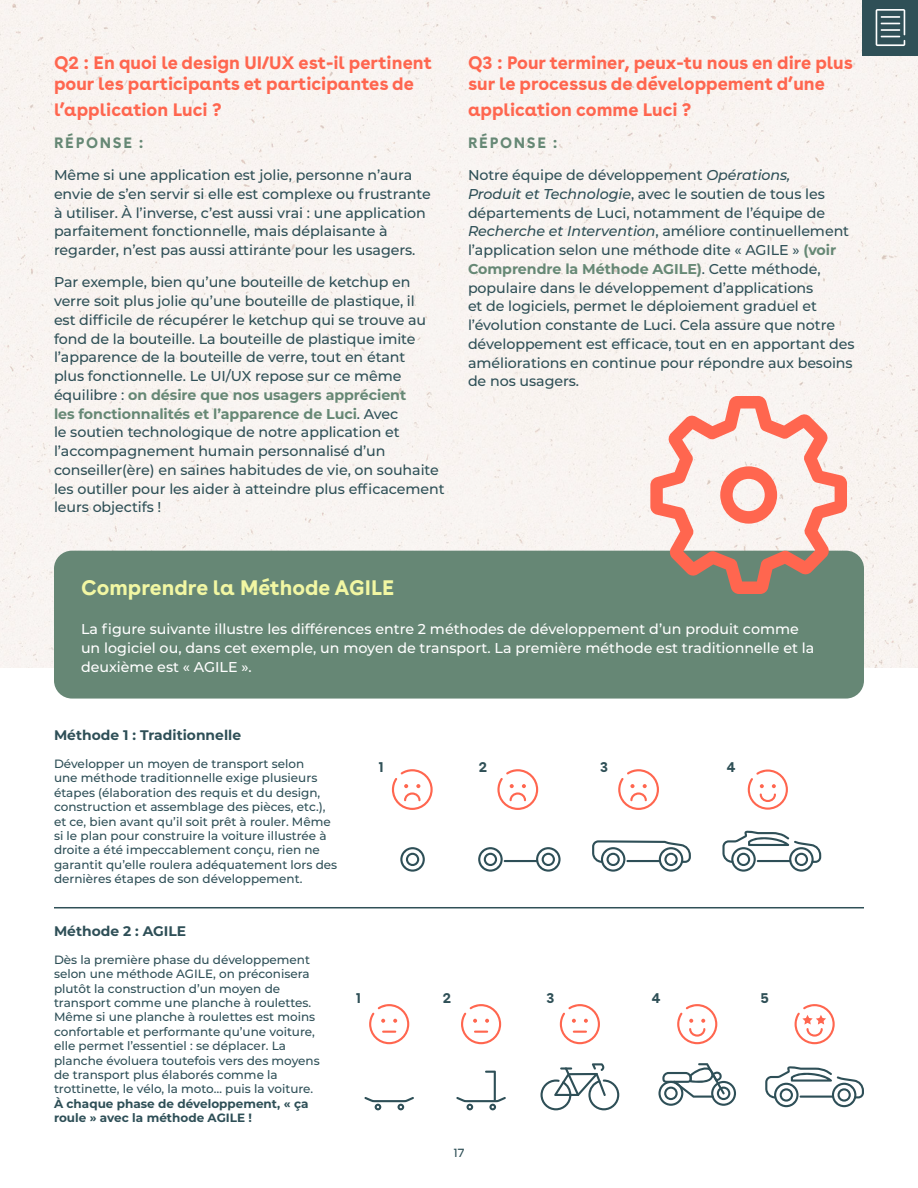
<style>
.page{position:relative;width:918px;height:1188px;background:#fff}
.page>*{position:absolute;margin:0;border:0;box-sizing:border-box;transform-origin:0 0}
.t1{font:700 21px "Buenos Aires";color:#f2f7a3}
.t2{font:700 18px/21.6px "Buenos Aires";color:#ff664f}
.t3{font:700 15px "Buenos Aires";letter-spacing:.11em;color:#668875}
.t4{font:500 14.25px/18.8px "Montserrat";letter-spacing:-.005em;color:#2f5057}
.t5{font:500 14.25px/18.8px "Montserrat";color:#fff}
.t6{font:700 14.25px "Buenos Aires";color:#2f5057}
.t7{font:700 13.8px "Montserrat";color:#2e4f57}
.t8{font:500 12px/14.4px "Montserrat";color:#2e4f57}
.t9{font:700 12px/14.4px "Montserrat";color:#2e4f57}
.t10{font:12px "Buenos Aires";color:#2f5057}
.s1{font-weight:700;color:#668875}
.s2{font-style:italic}
</style>
<div class="page">
<div style="left:0;top:0;width:918px;height:667px;background:#f8f4f1"></div>
<div style="left:54px;top:551px;width:810px;height:148px;background:#668775;border-radius:18px"></div>
<div style="left:863px;top:0;width:55px;height:55px;background:#2f5057"></div>
<svg style="left:876px;top:9px;width:29px;height:37px"></svg>
<svg style="left:650px;top:396px;width:197px;height:198px"></svg>
<hr style="left:54px;top:907px;width:810px;height:1px;background:#2f5057">
<svg style="left:592px;top:840px;width:99px;height:32px"></svg>
<svg style="left:478px;top:847px;width:25px;height:25px"></svg>
<svg style="left:536px;top:847px;width:25px;height:25px"></svg>
<hr style="left:504px;top:860px;width:34px;height:2px;background:#2e4f57">
<svg style="left:400px;top:847px;width:25px;height:25px"></svg>
<svg style="left:748px;top:769px;width:40px;height:41px"></svg>
<svg style="left:722px;top:830px;width:99px;height:42px"></svg>
<svg style="left:369px;top:1004px;width:40px;height:40px"></svg>
<svg style="left:560px;top:1004px;width:40px;height:40px"></svg>
<svg style="left:461px;top:1004px;width:40px;height:40px"></svg>
<svg style="left:677px;top:1004px;width:40px;height:40px"></svg>
<svg style="left:795px;top:1004px;width:40px;height:40px"></svg>
<svg style="left:364px;top:1097px;width:50px;height:13px"></svg>
<svg style="left:456px;top:1071px;width:50px;height:39px"></svg>
<svg style="left:541px;top:1063px;width:78px;height:47px"></svg>
<svg style="left:658px;top:1063px;width:78px;height:43px"></svg>
<svg style="left:765px;top:1066px;width:99px;height:41px"></svg>
<svg style="left:392px;top:769px;width:41px;height:41px"></svg>
<svg style="left:497px;top:769px;width:41px;height:41px"></svg>
<svg style="left:618px;top:769px;width:41px;height:41px"></svg>
<p class="t2" style="left:54px;top:50px;width:379px">Q2 : En quoi le design UI/UX est-il pertinent pour les participants et participantes de</p>
<p class="t2" style="left:54px;top:96px;width:169px">l’application Luci ?</p>
<p class="t3" style="left:54px;top:130px;width:91px">RÉPONSE :</p>
<p class="t4" style="left:54px;top:165px;width:378px">Même si une application est jolie, personne n’aura envie de s’en servir si elle est complexe ou frustrante à utiliser. À l’inverse, c’est aussi vrai : une application parfaitement fonctionnelle, mais déplaisante à regarder, n’est pas aussi attirante pour les usagers.</p>
<p class="t4" style="left:54px;top:272px;width:392px">Par exemple, bien qu’une bouteille de ketchup en verre soit plus jolie qu’une bouteille de plastique, il<br>est difficile de récupérer le ketchup qui se trouve au fond de la bouteille. La bouteille de plastique imite l’apparence de la bouteille de verre, tout en étant<br>plus fonctionnelle. Le UI/UX repose sur ce même équilibre : <span class="s1">on désire que nos usagers apprécient<br>les fonctionnalités et l’apparence de Luci</span>. Avec<br>le soutien technologique de notre application et l’accompagnement humain personnalisé d’un conseiller(ère) en saines habitudes de vie, on souhaite les outiller pour les aider à atteindre plus efficacement leurs objectifs !</p>
<p class="t2" style="left:468px;top:50px;width:387px">Q3 : Pour terminer, peux-tu nous en dire plus sur le processus de développement d’une</p>
<p class="t2" style="left:468px;top:96px;width:225px">application comme Luci ?</p>
<p class="t3" style="left:468px;top:130px;width:91px">RÉPONSE :</p>
<p class="t4" style="left:468px;top:165px;width:388px">Notre équipe de développement <span class="s2">Opérations,<br>Produit et Technologie</span>, avec le soutien de tous les départements de Luci, notamment de l’équipe de <span class="s2">Recherche et Intervention</span>, améliore continuellement l’application selon une méthode dite « AGILE » <span class="s1">(voir Comprendre la Méthode AGILE)</span>. Cette méthode, populaire dans le développement d’applications<br>et de logiciels, permet le déploiement graduel et l’évolution constante de Luci. Cela assure que notre développement est efficace, tout en en apportant des améliorations en continue pour répondre aux besoins de nos usagers.</p>
<h1 class="t1" style="left:81px;top:570px;width:315px">Comprendre la Méthode AGILE</h1>
<p class="t5" style="left:81px;top:619px;width:735px">La figure suivante illustre les différences entre 2 méthodes de développement d’un produit comme un logiciel ou, dans cet exemple, un moyen de transport. La première méthode est traditionnelle et la deuxième est « AGILE ».</p>
<p class="t7" style="left:54px;top:725px;width:189px">Méthode 1 : Traditionnelle</p>
<p class="t8" style="left:54px;top:756px;width:285px">Développer un moyen de transport selon<br>une méthode traditionnelle exige plusieurs étapes (élaboration des requis et du design, construction et assemblage des pièces, etc.), et ce, bien avant qu’il soit prêt à rouler. Même si le plan pour construire la voiture illustrée à droite a été impeccablement conçu, rien ne garantit qu’elle roulera adéquatement lors des dernières étapes de son développement.</p>
<p class="t7" style="left:54px;top:921px;width:134px">Méthode 2 : AGILE</p>
<p class="t8" style="left:54px;top:952px;width:267px">Dès la première phase du développement selon une méthode AGILE, on préconisera plutôt la construction d’un moyen de transport comme une planche à roulettes.<br>Même si une planche à roulettes est moins confortable et performante qu’une voiture, elle permet l’essentiel : se déplacer. La planche évoluera toutefois vers des moyens de transport plus élaborés comme la trottinette, le vélo, la moto… puis la voiture.</p>
<p class="t9" style="left:54px;top:1096px;width:256px">À chaque phase de développement, « ça roule » avec la méthode AGILE !</p>
<p class="t6" style="left:378px;top:755px;width:7px">1</p>
<p class="t6" style="left:479px;top:755px;width:10px">2</p>
<p class="t6" style="left:600px;top:755px;width:9px">3</p>
<p class="t6" style="left:727px;top:755px;width:10px">4</p>
<p class="t6" style="left:356px;top:986px;width:7px">1</p>
<p class="t6" style="left:443px;top:986px;width:10px">2</p>
<p class="t6" style="left:546px;top:986px;width:9px">3</p>
<p class="t6" style="left:652px;top:986px;width:10px">4</p>
<p class="t6" style="left:760px;top:986px;width:10px">5</p>
<p class="t10" style="left:454px;top:1143px;width:12px">17</p>
</div>
